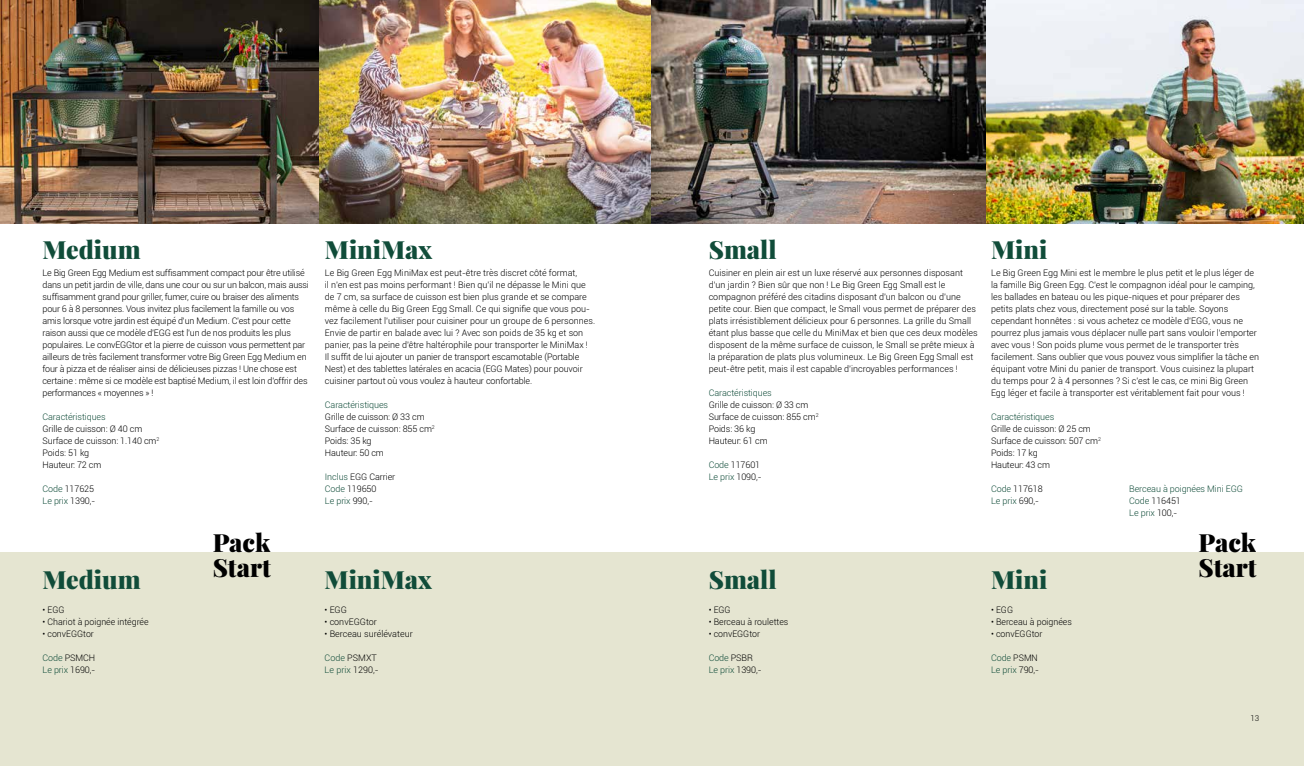
<style>
.page{position:relative;width:1304px;height:766px;background:#fff}
.page>*{position:absolute;margin:0;border:0;box-sizing:border-box;transform-origin:0 0}
.t1{font:900 25px "Playfair Display";color:#104c39}
.t2{font:900 25px/25px "Playfair Display";color:#000}
.t3{font:300 9px/12px "Roboto";color:#000}
.t4{font:300 9px/12px "Roboto";letter-spacing:-.02em;color:#000}
.t5{font:300 9px/12px "Roboto";letter-spacing:-.01em;color:#104c39}
.t6{font:300 8px "Roboto";color:#000}
.s1{font-family:"Roboto Slab"}
.s2{color:#104c39}
.s3{color:#000}
</style>
<div class="page">
<img style="left:0;top:0;width:1304px;height:224px">
<div style="left:0;top:552px;width:1304px;height:213px;background:#e5e5d1"></div>
<h1 class="t1" style="left:43px;top:233px;width:100px">Medium</h1>
<p class="t4" style="left:43px;top:267px;width:268px">Le Big Green Egg Medium est suffisamment compact pour être utilisé dans un petit jardin de ville, dans une cour ou sur un balcon, mais aussi suffisamment grand pour griller, fumer, cuire ou braiser des aliments pour 6 à 8 personnes. Vous invitez plus facilement la famille ou vos amis lorsque votre jardin est équipé d'un Medium. C'est pour cette raison aussi que ce modèle d'EGG est l'un de nos produits les plus populaires. Le convEGGtor et la pierre de cuisson vous permettent par ailleurs de très facilement transformer votre Big Green Egg Medium en four à pizza et de réaliser ainsi de délicieuses pizzas ! Une chose est certaine : même si ce modèle est baptisé Medium, il est loin d'offrir des performances « moyennes <span class="s1">»</span> !</p>
<p class="t5" style="left:43px;top:410px;width:65px">Caractéristiques</p>
<p class="t3" style="left:43px;top:422px;width:118px">Grille de cuisson: Ø 40 cm<br>Surface de cuisson: 1.140 cm<sup>2<br></sup>Poids: 51 kg<br>Hauteur: 72 cm</p>
<p class="t3" style="left:43px;top:483px;width:54px"><span class="s2">Code</span> 117625<br><span class="s2">Le prix</span> 1390,-</p>
<h1 class="t1" style="left:43px;top:563px;width:100px">Medium</h1>
<p class="t3" style="left:43px;top:603px;width:23px">• EGG</p>
<p class="t3" style="left:43px;top:615px;width:108px">• Chariot à poignée intégrée</p>
<p class="t3" style="left:43px;top:626px;width:53px">• convEGGtor</p>
<p class="t3" style="left:43px;top:651px;width:54px"><span class="s2">Code</span> PSMCH<br><span class="s2">Le prix</span> 1690,-</p>
<h1 class="t2" style="left:213px;top:530px;width:60px">Pack<br>Start</h1>
<h1 class="t1" style="left:325px;top:233px;width:109px">MiniMax</h1>
<p class="t3" style="left:325px;top:267px;width:272px">Le Big Green Egg MiniMax est peut-être très discret côté format,<br>il n'en est pas moins performant ! Bien qu'il ne dépasse le Mini que de 7 cm, sa surface de cuisson est bien plus grande et se compare même à celle du Big Green Egg Small. Ce qui signifie que vous pou&shy;vez facilement l'utiliser pour cuisiner pour un groupe de 6 personnes.<br>Envie de partir en balade avec lui ? Avec son poids de 35 kg et son panier, pas la peine d'être haltérophile pour transporter le MiniMax !<br>Il suffit de lui ajouter un panier de transport escamotable (Portable Nest) et des tablettes latérales en acacia (EGG Mates) pour pouvoir cuisiner partout où vous voulez à hauteur confortable.</p>
<p class="t5" style="left:325px;top:398px;width:65px">Caractéristiques</p>
<p class="t3" style="left:325px;top:410px;width:111px">Grille de cuisson: Ø 33 cm<br>Surface de cuisson: 855 cm<sup>2<br></sup>Poids: 35 kg<br>Hauteur: 50 cm</p>
<p class="t3" style="left:325px;top:471px;width:72px"><span class="s2">Inclus</span> EGG Carrier<br><span class="s2">Code</span> 119650<br><span class="s2">Le prix</span> 990,-</p>
<h1 class="t1" style="left:325px;top:563px;width:109px">MiniMax</h1>
<p class="t3" style="left:325px;top:603px;width:24px">• EGG</p>
<p class="t3" style="left:325px;top:615px;width:54px">• convEGGtor</p>
<p class="t3" style="left:325px;top:626px;width:90px">• Berceau surélévateur</p>
<p class="t3" style="left:325px;top:651px;width:55px"><span class="s2">Code</span> PSMXT<br><span class="s2">Le prix</span> 1290,-</p>
<h1 class="t1" style="left:709px;top:234px;width:69px">Small</h1>
<p class="t3" style="left:709px;top:267px;width:271px">Cuisiner en plein air est un luxe réservé aux personnes disposant d'un jardin ? Bien sûr que non ! Le Big Green Egg Small est le compagnon préféré des citadins disposant d'un balcon ou d'une petite cour. Bien que compact, le Small vous permet de préparer des plats irrésistiblement délicieux pour 6 personnes. La grille du Small étant plus basse que celle du MiniMax et bien que ces deux modèles disposent de la même surface de cuisson, le Small se prête mieux à la préparation de plats plus volumineux. Le Big Green Egg Small est peut-être petit, mais il est capable d'incroyables performances !</p>
<p class="t5" style="left:709px;top:386px;width:65px">Caractéristiques</p>
<p class="t3" style="left:709px;top:398px;width:111px">Grille de cuisson: Ø 33 cm<br>Surface de cuisson: 855 cm<sup>2<br></sup>Poids: 36 kg<br>Hauteur: 61 cm</p>
<p class="t3" style="left:709px;top:459px;width:54px"><span class="s2">Code</span> 117601<br><span class="s2">Le prix</span> 1090,-</p>
<h1 class="t1" style="left:709px;top:563px;width:69px">Small</h1>
<p class="t3" style="left:709px;top:603px;width:23px">• EGG</p>
<p class="t3" style="left:709px;top:615px;width:81px">• Berceau à roulettes</p>
<p class="t3" style="left:709px;top:626px;width:53px">• convEGGtor</p>
<p class="t5" style="left:709px;top:651px;width:54px">Code <span class="s3">PSBR<br></span>Le prix <span class="s3">1390,-</span></p>
<h1 class="t1" style="left:991px;top:233px;width:58px">Mini</h1>
<p class="t3" style="left:991px;top:266px;width:270px">Le Big Green Egg Mini est le membre le plus petit et le plus léger de la famille Big Green Egg. C'est le compagnon idéal pour le camping, les ballades en bateau ou les pique-niques et pour préparer des petits plats chez vous, directement posé sur la table. Soyons cependant honnêtes : si vous achetez ce modèle d'EGG, vous ne pourrez plus jamais vous déplacer nulle part sans vouloir l'emporter avec vous ! Son poids plume vous permet de le transporter très facilement. Sans oublier que vous pouvez vous simplifier la tâche en équipant votre Mini du panier de transport. Vous cuisinez la plupart du temps pour 2 à 4 personnes ? Si c'est le cas, ce mini Big Green Egg léger et facile à transporter est véritablement fait pour vous !</p>
<p class="t5" style="left:991px;top:410px;width:65px">Caractéristiques</p>
<p class="t3" style="left:991px;top:422px;width:111px">Grille de cuisson: Ø 25 cm<br>Surface de cuisson: 507 cm<sup>2<br></sup>Poids: 17 kg<br>Hauteur: 43 cm</p>
<p class="t3" style="left:991px;top:483px;width:53px"><span class="s2">Code</span> 117618<br><span class="s2">Le prix</span> 690,-</p>
<p class="t5" style="left:1129px;top:483px;width:115px">Berceau à poignées Mini EGG<br>Code <span class="s3">116451<br></span>Le prix <span class="s3">100,-</span></p>
<h1 class="t1" style="left:991px;top:563px;width:58px">Mini</h1>
<p class="t3" style="left:991px;top:603px;width:23px">• EGG</p>
<p class="t3" style="left:991px;top:615px;width:82px">• Berceau à poignées</p>
<p class="t3" style="left:991px;top:626px;width:53px">• convEGGtor</p>
<p class="t5" style="left:991px;top:651px;width:49px">Code <span class="s3">PSMN<br></span>Le prix <span class="s3">790,-</span></p>
<h1 class="t2" style="left:1198px;top:530px;width:60px">Pack<br>Start</h1>
<p class="t6" style="left:1250px;top:712px;width:10px">13</p>
</div>
